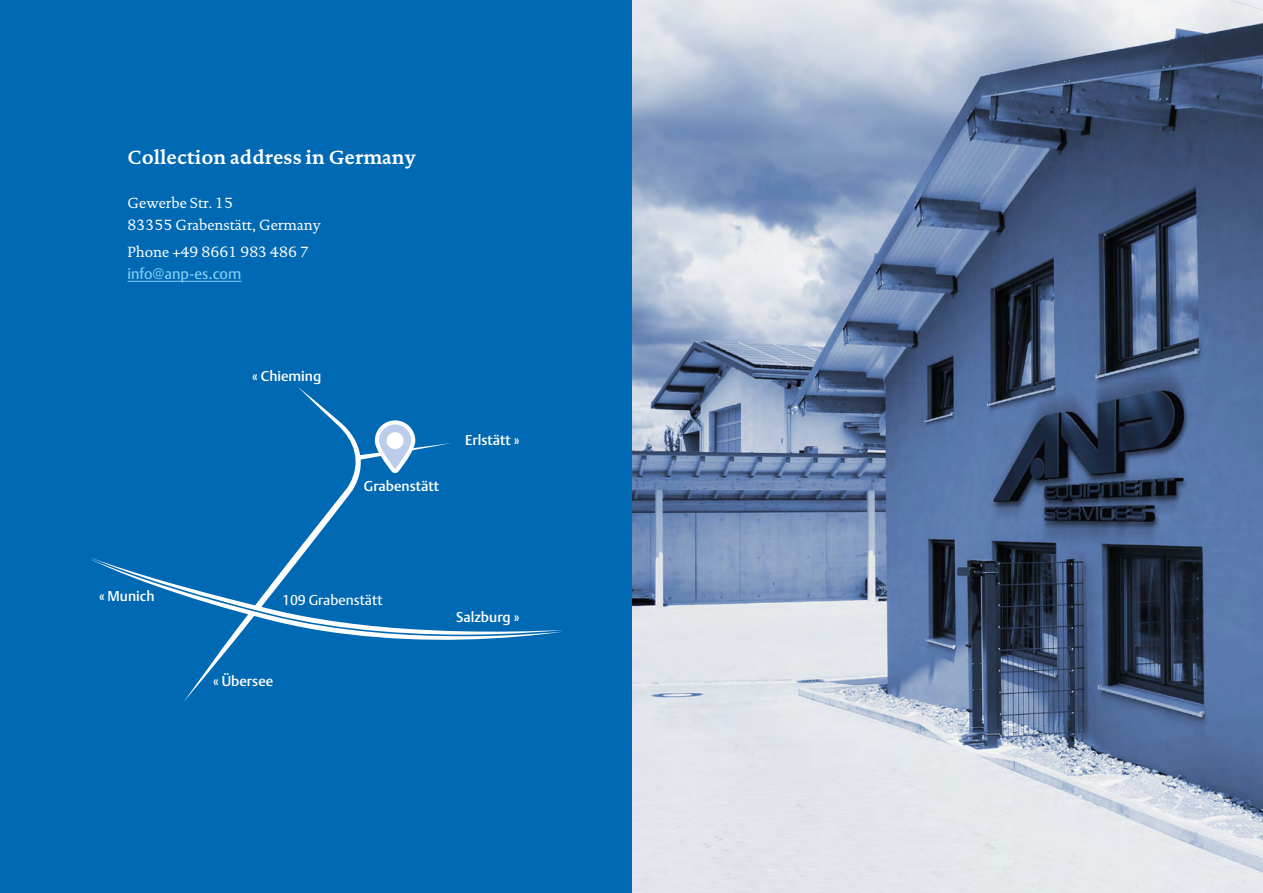
<style>
.page{position:relative;width:1263px;height:893px;background:#fff}
.page>*{position:absolute;margin:0;border:0;box-sizing:border-box;transform-origin:0 0}
.t1{font:700 19.5px "DTL Documenta T";color:#fff}
.t2{font:15px/22.5px "DTL Documenta T";color:#fff}
.t3{font:15px "DTL Argo T";letter-spacing:-.005em;color:#83d0f5}
.t4{font:500 14.1px "DTL Argo T";color:#fff}
.t5{font:14.1px "DTL Argo T";color:#fff}
</style>
<div class="page">
<img style="left:631px;top:0;width:632px;height:893px">
<div style="left:0;top:0;width:631px;height:893px;background:#0069b4"></div>
<svg style="left:92px;top:386px;width:359px;height:173px"></svg>
<svg style="left:91px;top:559px;width:472px;height:143px"></svg>
<svg style="left:375px;top:420px;width:40px;height:53px"></svg>
<div style="left:387px;top:432px;width:17px;height:17px;background:#fff;border-radius:50%"></div>
<hr style="left:128px;top:281px;width:113px;height:1px;background:#83d0f5">
<h1 class="t1" style="left:128px;top:145px;width:290px">Collection address in Germany</h1>
<p class="t2" style="left:128px;top:191px;width:195px">Gewerbe Str. 15<br>83355 Grabenstätt, Germany</p>
<p class="t2" style="left:128px;top:240px;width:183px">Phone +49 8661 983 486 7</p>
<p class="t3" style="left:128px;top:265px;width:115px">info@anp-es.com</p>
<p class="t4" style="left:252px;top:367px;width:71px">« Chieming</p>
<p class="t4" style="left:364px;top:477px;width:77px">Grabenstätt</p>
<p class="t4" style="left:465px;top:431px;width:56px">Erlstätt »</p>
<p class="t4" style="left:99px;top:588px;width:57px">« Munich</p>
<p class="t5" style="left:282px;top:591px;width:102px">109 Grabenstätt</p>
<p class="t4" style="left:213px;top:673px;width:62px">« Übersee</p>
<p class="t4" style="left:456px;top:609px;width:65px">Salzburg »</p>
</div>
